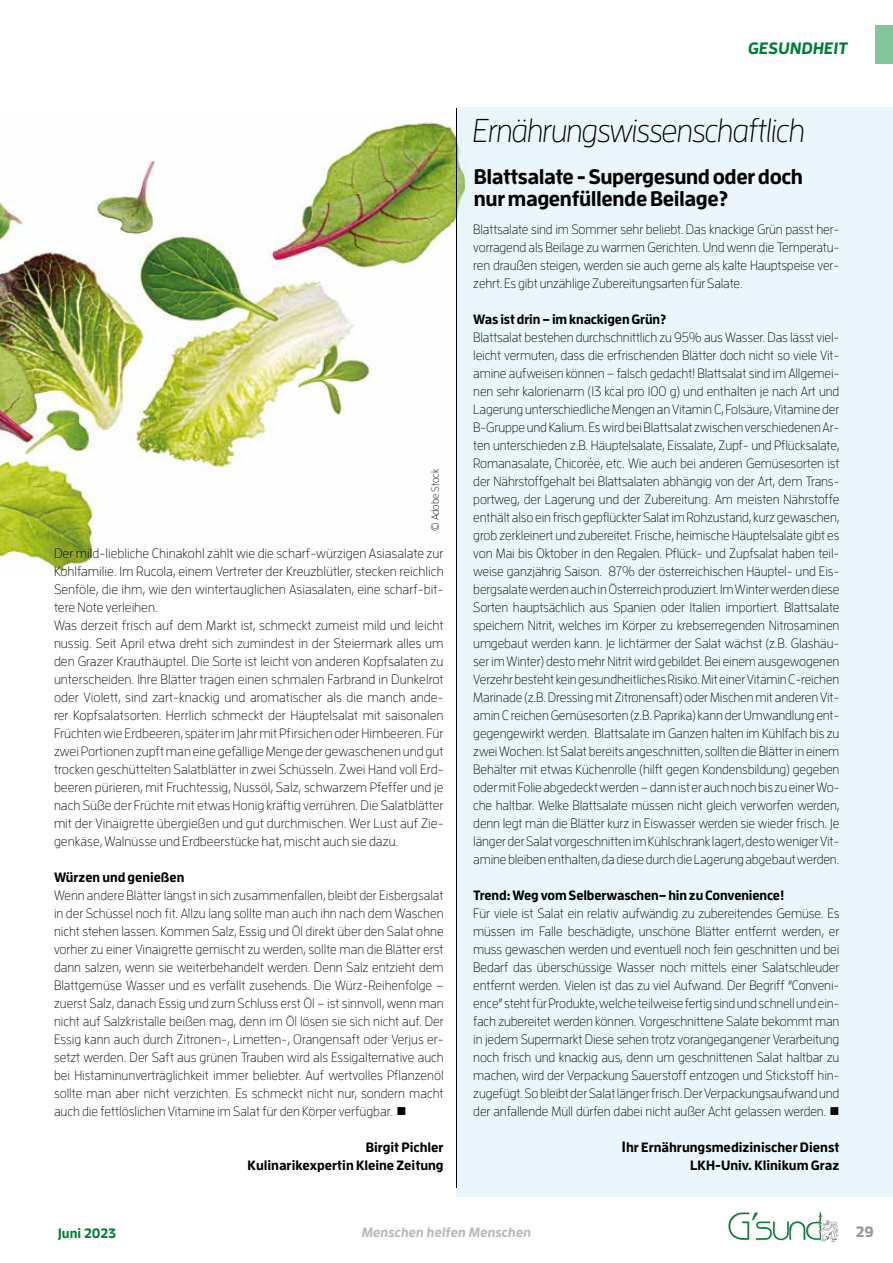
<style>
.page{position:relative;width:893px;height:1263px;background:#fff}
.page>*{position:absolute;margin:0;border:0;box-sizing:border-box;transform-origin:0 0}
.t1{font:italic 300 33px "Enzo OT";letter-spacing:-.04em;color:#000}
.t2{font:700 21px/22.5px "Enzo OT";letter-spacing:-.02em;color:#000}
.t3{font:italic 700 16.5px "Enzo OT";letter-spacing:.01em;color:#007e37}
.t4{font:700 15px "Enzo OT";color:#969898}
.t5{font:300 13.5px/18px "Enzo OT";color:#000;text-align:justify}
.t6{font:700 13.5px/18px "Enzo OT";color:#000;text-align:right}
.t7{font:italic 700 13.5px "Enzo OT";color:#b9babb}
.t8{font:700 13.5px "Enzo OT";color:#007e37}
.t9{font:300 10.5px "Enzo OT";letter-spacing:-.01em;color:#000}
.s1{font-size:15px}
</style>
<div class="page">
<div style="left:876px;top:26px;width:17px;height:38px;background:#85c59c"></div>
<svg style="left:728px;top:1212px;width:111px;height:30px"></svg>
<img style="left:0;top:114px;width:456px;height:465px">
<div style="left:456px;top:107px;width:437px;height:1090px;background:#eaf6fb"></div>
<hr style="left:456px;top:108px;width:1px;height:1079px;background:#000">
<p class="t3" style="left:748px;top:39px;width:101px">GESUNDHEIT</p>
<h1 class="t1" style="left:473px;top:111px;width:334px">Ernährungswissenschaftlich</h1>
<p class="t9" style="left:429px;top:531px;width:64px;rotate:-90deg">© Adobe Stock</p>
<p class="t5" style="left:54px;top:544px;width:391px;text-align:left">Der mild-liebliche Chinakohl zählt wie die scharf-würzigen Asiasalate zur Kohlfamilie. Im Rucola, einem Vertreter der Kreuzblütler, stecken reichlich Senföle, die ihm, wie den wintertauglichen Asiasalaten, eine scharf-bit&shy;tere Note verleihen.<br>Was derzeit frisch auf dem Markt ist, schmeckt zumeist mild und leicht nussig. Seit April etwa dreht sich zumindest in der Steiermark alles um den Grazer Krauthäuptel. Die Sorte ist leicht von anderen Kopfsalaten zu unterscheiden. Ihre Blätter tragen einen schmalen Farbrand in Dunkelrot oder Violett, sind zart-knackig und aromatischer als die manch ande&shy;rer Kopfsalatsorten. Herrlich schmeckt der Häuptelsalat mit saisonalen Früchten wie Erdbeeren, später im Jahr mit Pfirsichen oder Himbeeren. Für zwei Portionen zupft man eine gefällige Menge der gewaschenen und gut trocken geschüttelten Salatblätter in zwei Schüsseln. Zwei Hand voll Erd&shy;beeren pürieren, mit Fruchtessig, Nussöl, Salz, schwarzem Pfeffer und je nach Süße der Früchte mit etwas Honig kräftig verrühren. Die Salatblätter mit der Vinaigrette übergießen und gut durchmischen. Wer Lust auf Zie&shy;genkäse, Walnüsse und Erdbeerstücke hat, mischt auch sie dazu.</p>
<p class="t6" style="left:54px;top:868px;width:132px">Würzen und genießen</p>
<p class="t5" style="left:54px;top:886px;width:391px">Wenn andere Blätter längst in sich zusammenfallen, bleibt der Eisbergsalat in der Schüssel noch fit. Allzu lang sollte man auch ihn nach dem Waschen nicht stehen lassen. Kommen Salz, Essig und Öl direkt über den Salat ohne vorher zu einer Vinaigrette gemischt zu werden, sollte man die Blätter erst dann salzen, wenn sie weiterbehandelt werden. Denn Salz entzieht dem Blattgemüse Wasser und es verfällt zusehends. Die Würz-Reihenfolge – zuerst Salz, danach Essig und zum Schluss erst Öl – ist sinnvoll, wenn man nicht auf Salzkristalle beißen mag, denn im Öl lösen sie sich nicht auf. Der Essig kann auch durch Zitronen-, Limetten-, Orangensaft oder Verjus er&shy;setzt werden. Der Saft aus grünen Trauben wird als Essigalternative auch bei Histaminunverträglichkeit immer beliebter. Auf wertvolles Pflanzenöl sollte man aber nicht verzichten. Es schmeckt nicht nur, sondern macht auch die fettlöslichen Vitamine im Salat für den Körper verfügbar. ■</p>
<p class="t6" style="left:247px;top:1138px;width:198px">Birgit Pichler<br>Kulinarikexpertin Kleine Zeitung</p>
<h2 class="t2" style="left:474px;top:164px;width:331px">Blattsalate - Supergesund oder doch nur magenfüllende Beilage?</h2>
<p class="t5" style="left:473px;top:220px;width:368px">Blattsalate sind im Sommer sehr beliebt. Das knackige Grün passt her&shy;vorragend als Beilage zu warmen Gerichten. Und wenn die Temperatu&shy;ren draußen steigen, werden sie auch gerne als kalte Hauptspeise ver&shy;zehrt. Es gibt unzählige Zubereitungsarten für Salate.</p>
<p class="t6" style="left:473px;top:310px;width:194px">Was ist drin – im knackigen Grün?</p>
<p class="t5" style="left:473px;top:328px;width:368px">Blattsalat bestehen durchschnittlich zu 95% aus Wasser. Das lässt viel&shy;leicht vermuten, dass die erfrischenden Blätter doch nicht so viele Vit&shy;amine aufweisen können – falsch gedacht! Blattsalat sind im Allgemei&shy;nen sehr kalorienarm (13 kcal pro 100 g) und enthalten je nach Art und Lagerung unterschiedliche Mengen an Vitamin C, Folsäure, Vitamine der B-Gruppe und Kalium. Es wird bei Blattsalat zwischen verschiedenen Ar&shy;ten unterschieden z.B. Häuptelsalate, Eissalate, Zupf- und Pflücksalate, Romanasalate, Chicorée, etc. Wie auch bei anderen Gemüsesorten ist der Nährstoffgehalt bei Blattsalaten abhängig von der Art, dem Trans&shy;portweg, der Lagerung und der Zubereitung. Am meisten Nährstoffe enthält also ein frisch gepflückter Salat im Rohzustand, kurz gewaschen, grob zerkleinert und zubereitet. Frische, heimische Häuptelsalate gibt es von Mai bis Oktober in den Regalen. Pflück- und Zupfsalat haben teil&shy;weise ganzjährig Saison. 87% der österreichischen Häuptel- und Eis&shy;bergsalate werden auch in Österreich produziert. Im Winter werden diese Sorten hauptsächlich aus Spanien oder Italien importiert. Blattsalate speichern Nitrit, welches im Körper zu krebserregenden Nitrosaminen umgebaut werden kann. Je lichtärmer der Salat wächst (z.B. Glashäu&shy;ser im Winter) desto mehr Nitrit wird gebildet. Bei einem ausgewogenen Verzehr besteht kein gesundheitliches Risiko. Mit einer Vitamin C-reichen Marinade (z.B. Dressing mit Zitronensaft) oder Mischen mit anderen Vit&shy;amin C reichen Gemüsesorten (z.B. Paprika) kann der Umwandlung ent&shy;gegengewirkt werden. Blattsalate im Ganzen halten im Kühlfach bis zu zwei Wochen. Ist Salat bereits angeschnitten, sollten die Blätter in einem Behälter mit etwas Küchenrolle (hilft gegen Kondensbildung) gegeben oder mit Folie abgedeckt werden – dann ist er auch noch bis zu einer Wo&shy;che haltbar. Welke Blattsalate müssen nicht gleich verworfen werden, denn legt man die Blätter kurz in Eiswasser werden sie wieder frisch. Je länger der Salat vorgeschnitten im Kühlschrank lagert, desto weniger Vit&shy;amine bleiben enthalten, da diese durch die Lagerung abgebaut werden.</p>
<p class="t6" style="left:473px;top:886px;width:312px">Trend: Weg vom Selberwaschen– hin zu Convenience!</p>
<p class="t5" style="left:473px;top:904px;width:368px">Für viele ist Salat ein relativ aufwändig zu zubereitendes Gemüse. Es müssen im Falle beschädigte, unschöne Blätter entfernt werden, er muss gewaschen werden und eventuell noch fein geschnitten und bei Bedarf das überschüssige Wasser noch mittels einer Salatschleuder entfernt werden. Vielen ist das zu viel Aufwand. Der Begriff “Conveni&shy;ence” steht für Produkte, welche teilweise fertig sind und schnell und ein&shy;fach zubereitet werden können. Vorgeschnittene Salate bekommt man in jedem Supermarkt Diese sehen trotz vorangegangener Verarbeitung noch frisch und knackig aus, denn um geschnittenen Salat haltbar zu machen, wird der Verpackung Sauerstoff entzogen und Stickstoff hin&shy;zugefügt. So bleibt der Salat länger frisch. Der Verpackungsaufwand und der anfallende Müll dürfen dabei nicht außer Acht gelassen werden. ■</p>
<p class="t6" style="left:622px;top:1138px;width:219px"><span class="s1">I</span>hr Ernährungsmedizinischer Dienst<br>LKH-Univ. Klinikum Graz</p>
<p class="t8" style="left:58px;top:1225px;width:60px">Juni 2023</p>
<p class="t7" style="left:362px;top:1224px;width:171px">Menschen helfen Menschen</p>
<p class="t4" style="left:856px;top:1222px;width:19px">29</p>
</div>
